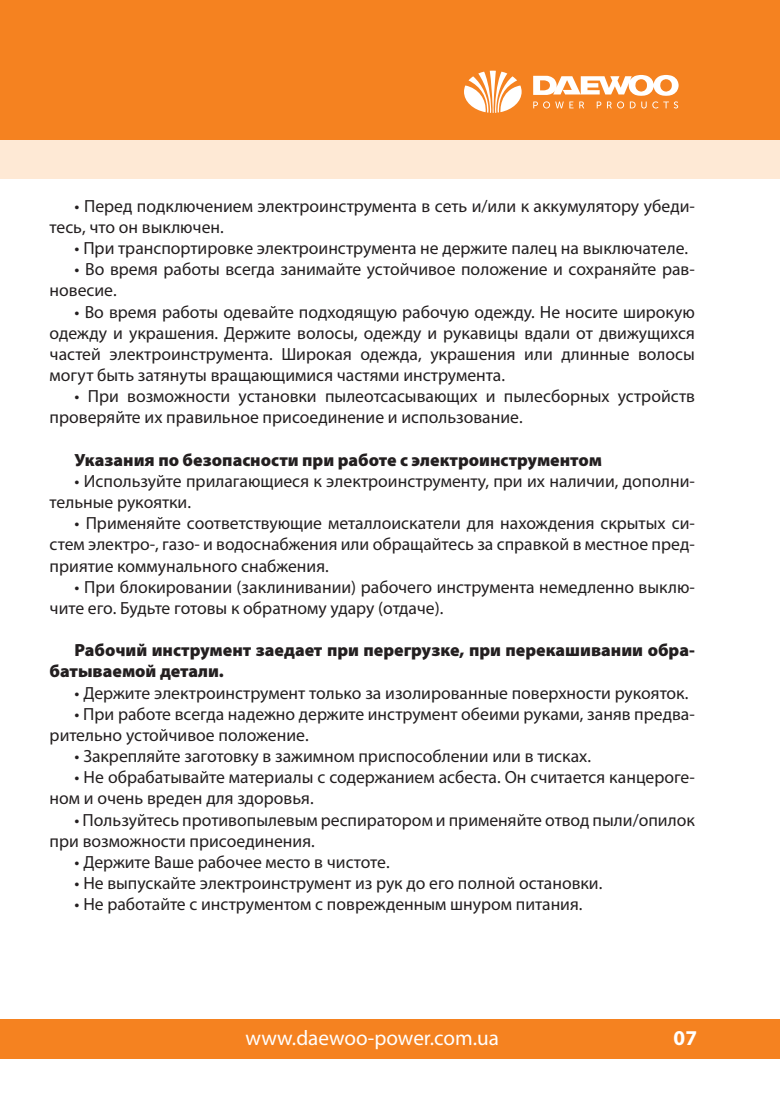
<style>
.page{position:relative;width:780px;height:1120px;background:#fff}
.page>*{position:absolute;margin:0;border:0;box-sizing:border-box;transform-origin:0 0}
.t1{font:21.25px "Myriad Pro";color:#fff}
.t2{font:700 21.25px "Myriad Pro";color:#fff}
.t3{font:17.75px/21.2px "Myriad Pro";color:#231f20}
.t4{font:900 17.75px/21.2px "Myriad Pro";color:#231f20}
</style>
<div class="page">
<div style="left:0;top:0;width:780px;height:140px;background:#f58220"></div>
<svg style="left:464px;top:71px;width:57px;height:42px"></svg>
<svg style="left:533px;top:75px;width:145px;height:33px"></svg>
<div style="left:0;top:1019px;width:780px;height:39px;background:#f58220"></div>
<div style="left:0;top:140px;width:23px;height:39px;background:#fee9d5"></div>
<div style="left:2px;top:140px;width:778px;height:39px;background:#fee9d5"></div>
<p class="t3" style="left:50px;top:195px;width:646px;text-indent:25px">• Перед подключением электроинструмента в сеть и/или к аккумулятору убеди&shy;тесь, что он выключен.</p>
<p class="t3" style="left:75px;top:237px;width:615px">• При транспортировке электроинструмента не держите палец на выключателе.</p>
<p class="t3" style="left:50px;top:258px;width:646px;text-indent:25px">• Во время работы всегда занимайте устойчивое положение и сохраняйте рав&shy;новесие.</p>
<p class="t3" style="left:50px;top:301px;width:646px;text-align:justify;text-indent:25px">• Во время работы одевайте подходящую рабочую одежду. Не носите широкую одежду и украшения. Держите волосы, одежду и рукавицы вдали от движущихся частей электроинструмента. Широкая одежда, украшения или длинные волосы могут быть затянуты вращающимися частями инструмента.</p>
<p class="t3" style="left:50px;top:385px;width:646px;text-indent:25px">• При возможности установки пылеотсасывающих и пылесборных устройств проверяйте их правильное присоединение и использование.</p>
<p class="t4" style="left:75px;top:448px;width:529px">Указания по безопасности при работе с электроинструментом</p>
<p class="t3" style="left:50px;top:470px;width:646px;text-indent:25px">• Используйте прилагающиеся к электроинструменту, при их наличии, дополни&shy;тельные рукоятки.</p>
<p class="t3" style="left:50px;top:512px;width:646px;text-align:justify;text-indent:25px">• Применяйте соответствующие металлоискатели для нахождения скрытых си&shy;стем электро-, газо- и водоснабжения или обращайтесь за справкой в местное пред&shy;приятие коммунального снабжения.</p>
<p class="t3" style="left:50px;top:576px;width:646px;text-indent:25px">• При блокировании (заклинивании) рабочего инструмента немедленно выклю&shy;чите его. Будьте готовы к обратному удару (отдаче).</p>
<p class="t4" style="left:50px;top:639px;width:646px;text-indent:25px">Рабочий инструмент заедает при перегрузке, при перекашивании обра&shy;батываемой детали.</p>
<p class="t3" style="left:75px;top:682px;width:615px">• Держите электроинструмент только за изолированные поверхности рукояток.</p>
<p class="t3" style="left:50px;top:703px;width:646px;text-indent:25px">• При работе всегда надежно держите инструмент обеими руками, заняв предва&shy;рительно устойчивое положение.</p>
<p class="t3" style="left:75px;top:745px;width:518px">• Закрепляйте заготовку в зажимном приспособлении или в тисках.</p>
<p class="t3" style="left:50px;top:766px;width:646px;text-indent:25px">• Не обрабатывайте материалы с содержанием асбеста. Он считается канцероге&shy;ном и очень вреден для здоровья.</p>
<p class="t3" style="left:50px;top:808px;width:646px;text-indent:25px">• Пользуйтесь противопылевым респиратором и применяйте отвод пыли/опилок при возможности присоединения.</p>
<p class="t3" style="left:75px;top:851px;width:316px">• Держите Ваше рабочее место в чистоте.</p>
<p class="t3" style="left:75px;top:872px;width:529px">• Не выпускайте электроинструмент из рук до его полной остановки.</p>
<p class="t3" style="left:75px;top:893px;width:509px">• Не работайте с инструментом с поврежденным шнуром питания.</p>
<p class="t1" style="left:245px;top:1025px;width:255px">www.daewoo-power.com.ua</p>
<p class="t2" style="left:673px;top:1024px;width:25px">07</p>
</div>
